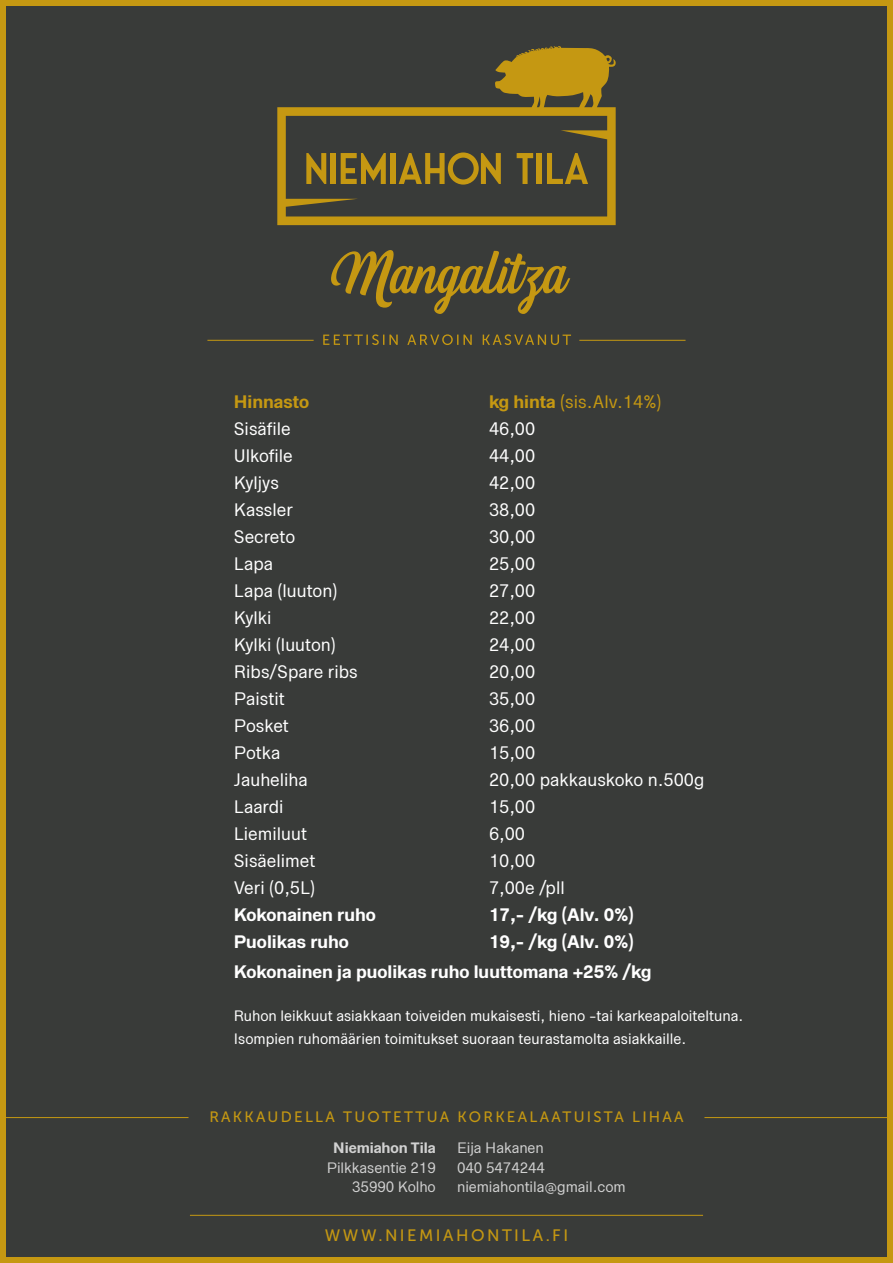
<style>
.page{position:relative;width:893px;height:1263px;background:#c59812}
.page>*{position:absolute;margin:0;border:0;box-sizing:border-box;transform-origin:0 0}
.t1{font:52.2px "Fonjava Alt";color:#c59812}
.t2{font:18px "Zwizz";color:#fff}
.t3{font:700 18px/30px "Zwizz";color:#fff}
.t4{font:18px "Zwizz";color:#c59812}
.t5{font:700 18px "Zwizz";color:#c59812}
.t6{font:16.5px "Museo Sans 500";letter-spacing:.15em;color:#c59812}
.t7{font:15px/22.5px "Zwizz";color:#fff}
.t8{font:15px/19.5px "Zwizz";letter-spacing:-.005em;color:#d1d1d1;text-align:right}
.t9{font:15px "Museo Sans 500";letter-spacing:.15em;color:#c59812}
.t10{font:700 15px "Zwizz";letter-spacing:-.005em;color:#d1d1d1}
.s1{font-weight:700}
</style>
<div class="page">
<div style="left:6px;top:6px;width:881px;height:1250px;background:#393b39"></div>
<svg style="left:277px;top:46px;width:339px;height:179px"></svg>
<svg style="left:323px;top:334px;width:248px;height:11px"></svg>
<hr style="left:207px;top:340px;width:107px;height:1px;background:#c59812">
<hr style="left:579px;top:340px;width:106px;height:1px;background:#c59812">
<hr style="left:190px;top:1215px;width:513px;height:1px;background:#c59812">
<hr style="left:0;top:1117px;width:189px;height:1px;background:#c59812">
<hr style="left:704px;top:1117px;width:189px;height:1px;background:#c59812">
<h1 class="t1" style="left:328px;top:244px;width:238px">Mangalitza</h1>
<p class="t5" style="left:234px;top:391px;width:77px">Hinnasto</p>
<p class="t4" style="left:489px;top:391px;width:174px"><span class="s1">kg hinta</span> (sis.Alv.14%)</p>
<p class="t2" style="left:234px;top:418px;width:58px">Sisäfile</p>
<p class="t2" style="left:489px;top:418px;width:48px">46,00</p>
<p class="t2" style="left:234px;top:445px;width:61px">Ulkofile</p>
<p class="t2" style="left:489px;top:445px;width:48px">44,00</p>
<p class="t2" style="left:234px;top:472px;width:47px">Kyljys</p>
<p class="t2" style="left:489px;top:472px;width:48px">42,00</p>
<p class="t2" style="left:234px;top:499px;width:60px">Kassler</p>
<p class="t2" style="left:489px;top:499px;width:48px">38,00</p>
<p class="t2" style="left:234px;top:526px;width:63px">Secreto</p>
<p class="t2" style="left:489px;top:526px;width:48px">30,00</p>
<p class="t2" style="left:234px;top:553px;width:41px">Lapa</p>
<p class="t2" style="left:489px;top:553px;width:48px">25,00</p>
<p class="t2" style="left:234px;top:580px;width:105px">Lapa (luuton)</p>
<p class="t2" style="left:489px;top:580px;width:48px">27,00</p>
<p class="t2" style="left:234px;top:607px;width:39px">Kylki</p>
<p class="t2" style="left:489px;top:607px;width:48px">22,00</p>
<p class="t2" style="left:234px;top:634px;width:103px">Kylki (luuton)</p>
<p class="t2" style="left:489px;top:634px;width:48px">24,00</p>
<p class="t2" style="left:234px;top:661px;width:125px">Ribs/Spare ribs</p>
<p class="t2" style="left:489px;top:661px;width:48px">20,00</p>
<p class="t2" style="left:234px;top:688px;width:52px">Paistit</p>
<p class="t2" style="left:489px;top:688px;width:48px">35,00</p>
<p class="t2" style="left:234px;top:715px;width:57px">Posket</p>
<p class="t2" style="left:489px;top:715px;width:48px">36,00</p>
<p class="t2" style="left:234px;top:742px;width:48px">Potka</p>
<p class="t2" style="left:489px;top:742px;width:48px">15,00</p>
<p class="t2" style="left:234px;top:769px;width:75px">Jauheliha</p>
<p class="t2" style="left:489px;top:769px;width:217px">20,00 pakkauskoko n.500g</p>
<p class="t2" style="left:234px;top:796px;width:51px">Laardi</p>
<p class="t2" style="left:489px;top:796px;width:48px">15,00</p>
<p class="t2" style="left:234px;top:823px;width:75px">Liemiluut</p>
<p class="t2" style="left:489px;top:823px;width:38px">6,00</p>
<p class="t2" style="left:234px;top:850px;width:83px">Sisäelimet</p>
<p class="t2" style="left:489px;top:850px;width:48px">10,00</p>
<p class="t2" style="left:234px;top:877px;width:83px">Veri (0,5L)</p>
<p class="t2" style="left:489px;top:877px;width:77px">7,00e /pll</p>
<p class="t3" style="left:234px;top:899px;width:143px">Kokonainen ruho</p>
<p class="t3" style="left:489px;top:899px;width:146px">17,- /kg (Alv. 0%)</p>
<p class="t3" style="left:234px;top:926px;width:117px">Puolikas ruho</p>
<p class="t3" style="left:234px;top:926px;width:419px;text-indent:255px">19,- /kg (Alv. 0%)<br>Kokonainen ja puolikas ruho luuttomana +25% /kg</p>
<p class="t7" style="left:234px;top:1005px;width:511px">Ruhon leikkuut asiakkaan toiveiden mukaisesti, hieno -tai karkeapaloiteltuna.<br>Isompien ruhomäärien toimitukset suoraan teurastamolta asiakkaille.</p>
<p class="t9" style="left:209px;top:1108px;width:476px">RAKKAUDELLA TUOTETTUA KORKEALAATUISTA LIHAA</p>
<p class="t10" style="left:333px;top:1139px;width:104px">Niemiahon Tila</p>
<p class="t8" style="left:327px;top:1158px;width:111px">Pilkkasentie 219<br>35990 Kolho</p>
<p class="t8" style="left:457px;top:1138px;width:170px;text-align:left">Eija Hakanen<br>040 5474244 niemiahontila@gmail.com</p>
<p class="t6" style="left:325px;top:1226px;width:245px">WWW.NIEMIAHONTILA.FI</p>
</div>
